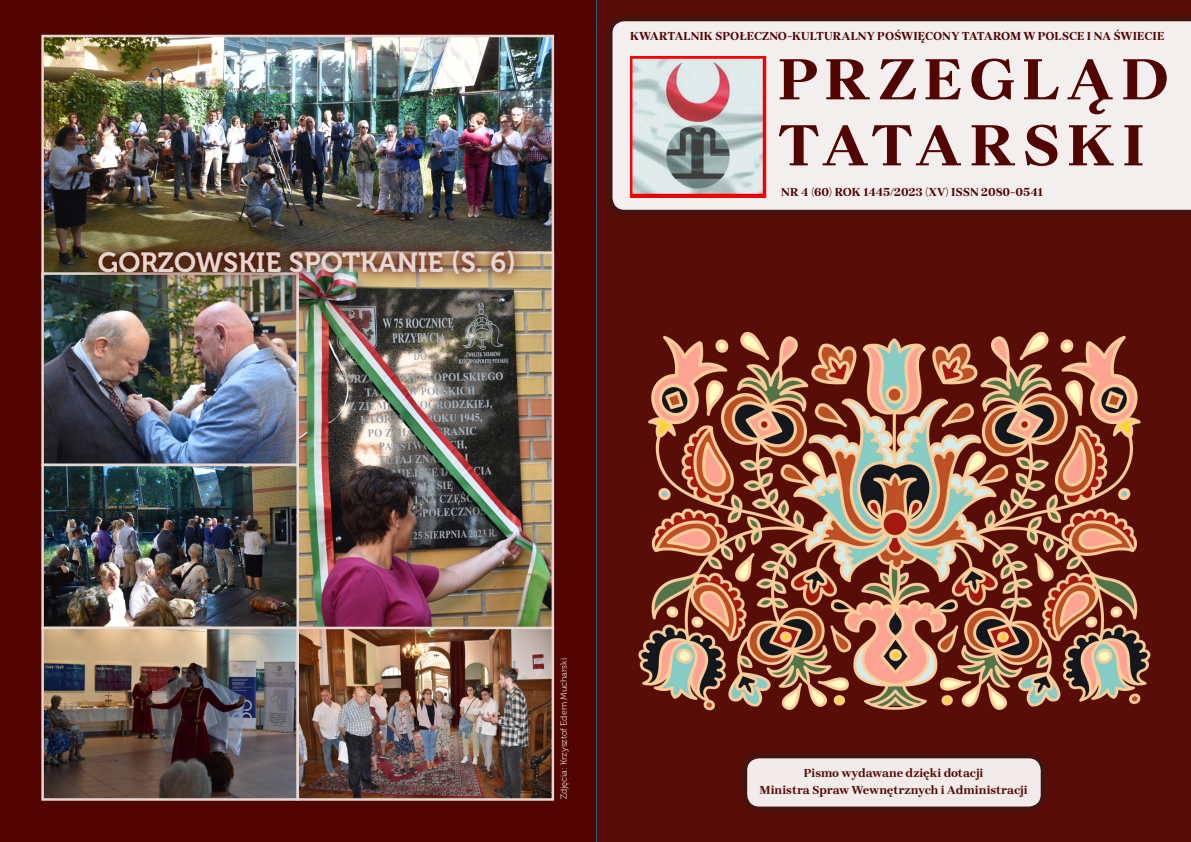
<style>
.page{position:relative;width:1191px;height:842px;background:#fff}
.page>*{position:absolute;margin:0;border:0;box-sizing:border-box;transform-origin:0 0}
.t1{font:700 59.9px "Brygada 1918";letter-spacing:.105em;color:#510400;scale:1.06 1}
.t2{font:27.7px "Museo 700";color:#e7d7d0}
.t3{font:700 12px "Brygada 1918";letter-spacing:-.005em;color:#510400}
.t4{font:700 12px/17px "Brygada 1918";letter-spacing:-.005em;color:#580d07;text-align:center}
.t5{font:8.9px "Museo 300";color:#e7d7d0}
</style>
<div class="page">
<div style="left:595px;top:0;width:596px;height:842px;background:#580d07"></div>
<svg style="left:738px;top:749px;width:312px;height:66px;background:#521611"></svg>
<div style="left:747px;top:758px;width:293px;height:48px;background:#f1ebea;border-radius:12px"></div>
<div style="left:0;top:0;width:595px;height:842px;background:#510400"></div>
<svg style="left:603px;top:12px;width:588px;height:207px;background:#4c100b"></svg>
<div style="left:612px;top:21px;width:579px;height:189px;background:#f4efef"></div>
<img style="left:632px;top:58px;width:132px;height:138px">
<div style="left:630px;top:56px;width:136px;height:142px;border:1px solid #fe0000"></div>
<img style="left:616px;top:312px;width:556px;height:418px">
<img style="left:44px;top:38px;width:507px;height:234px">
<div style="left:41px;top:35px;width:513px;height:244px;border:2px solid #e7d7d0"></div>
<img style="left:44px;top:275px;width:252px;height:188px">
<img style="left:299px;top:254px;width:252px;height:373px">
<img style="left:44px;top:467px;width:252px;height:159px">
<div style="left:41px;top:464px;width:258px;height:165px;border:2px solid #e7d7d0"></div>
<img style="left:44px;top:630px;width:252px;height:168px">
<div style="left:41px;top:627px;width:258px;height:174px;border:2px solid #e7d7d0"></div>
<img style="left:299px;top:630px;width:252px;height:168px">
<div style="left:296px;top:627px;width:258px;height:174px;border:2px solid #e7d7d0"></div>
<img style="left:87px;top:238px;width:439px;height:47px">
<p class="t2" style="left:98px;top:247px;width:420px">GORZOWSKIE SPOTKANIE (S. 6)</p>
<p class="t3" style="left:630px;top:29px;width:536px">KWARTALNIK SPOŁECZNO-KULTURALNY POŚWIĘCONY TATAROM W POLSCE I NA ŚWIECIE</p>
<p class="t1" style="left:778px;top:45px;width:371px">PRZEGLĄD</p>
<p class="t1" style="left:778px;top:111px;width:348px">TATARSKI</p>
<p class="t3" style="left:781px;top:185px;width:264px">NR 4 (60) ROK 1445/2023 (XV) ISSN 2080-0541</p>
<p class="t5" style="left:559px;top:799px;width:143px;rotate:-90deg">Zdjęcia: Krzysztof Edem Mucharski</p>
<p class="t4" style="left:759px;top:766px;width:269px">Pismo wydawane dzięki dotacji<br>Ministra Spraw Wewnętrznych i Administracji</p>
</div>
